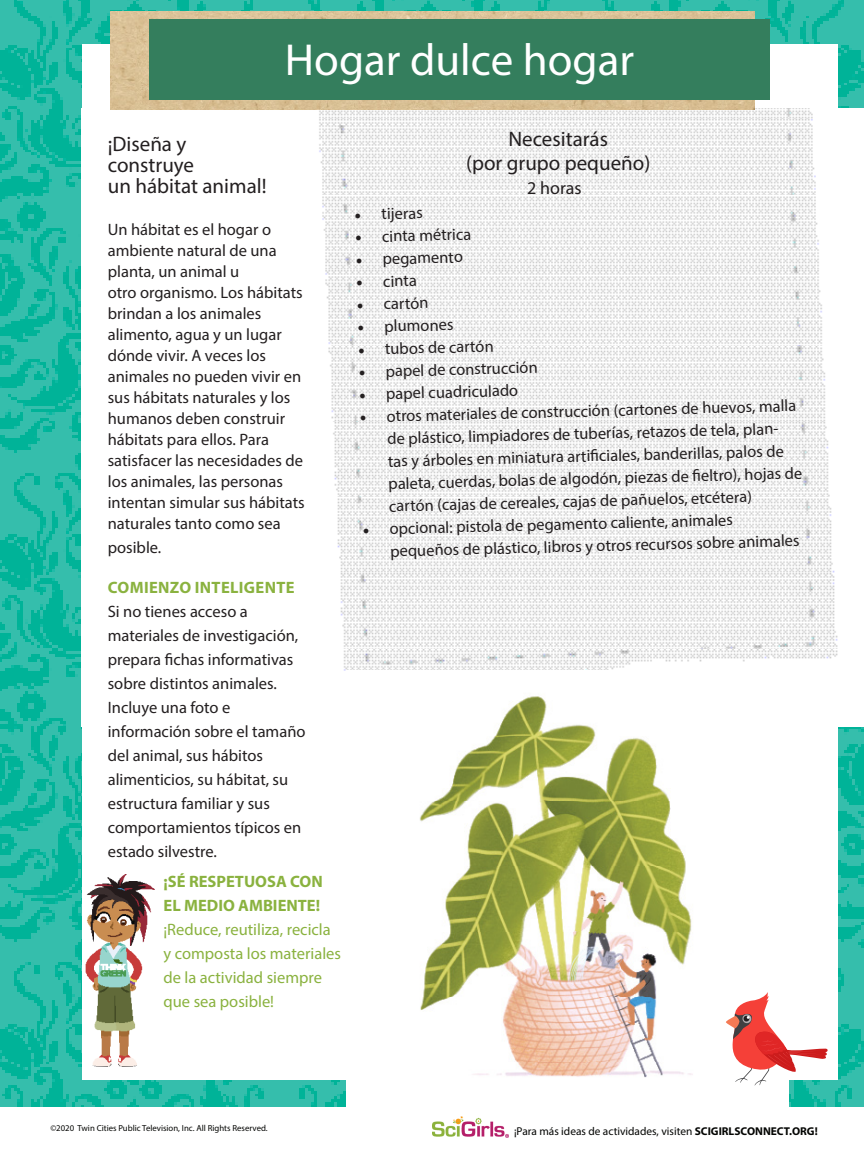
<style>
.page{position:relative;width:864px;height:1161px;background:#fff}
.page>*{position:absolute;margin:0;border:0;box-sizing:border-box;transform-origin:0 0}
.t1{font:45px "Myriad Pro";color:#fff}
.t2{font:21px "Myriad Pro";color:#231f20}
.t3{font:18px "Myriad Pro";color:#231f20}
.t4{font:16.5px/21px "Myriad Pro";color:#231f20}
.t5{font:16.5px/24px "Myriad Pro";color:#8ab23f}
.t6{font:700 16.5px/24px "Myriad Pro";color:#8ab23f}
.t7{font:700 16.5px "Myriad Pro";letter-spacing:.02em;color:#8ab23f}
.t8{font:13.5px "Myriad Pro";color:#231f20}
.t9{font:11.4px "Myriad Pro";color:#040503}
.t10{font:8.7px "Myriad Pro";color:#040503}
.s1{font-family:"Minion Pro";font-size:18px}
.s2{font-weight:700}
</style>
<div class="page">
<img style="left:0;top:0;width:864px;height:1107px">
<img style="left:432px;top:1117px;width:77px;height:21px">
<div style="left:82px;top:45px;width:756px;height:1035px;background:#fff"></div>
<img style="left:110px;top:108px;width:754px;height:618px">
<img style="left:111px;top:11px;width:644px;height:99px">
<div style="left:149px;top:19px;width:621px;height:81px;background:#347e5d"></div>
<img style="left:347px;top:671px;width:442px;height:436px">
<svg style="left:725px;top:992px;width:104px;height:93px"></svg>
<img style="left:86px;top:875px;width:68px;height:191px">
<p class="t1" style="left:285px;top:33px;width:351px">Hogar dulce hogar</p>
<p class="t2" style="left:108px;top:131px;width:80px">¡Diseña y</p>
<p class="t2" style="left:108px;top:152px;width:88px">construye</p>
<p class="t2" style="left:108px;top:173px;width:160px">un hábitat animal!</p>
<p class="t4" style="left:108px;top:218px;width:170px">Un hábitat es el hogar o ambiente natural de una planta, un animal u</p>
<p class="t4" style="left:108px;top:281px;width:199px">otro organismo. Los hábitats brindan a los animales alimento, agua y un lugar dónde vivir. A veces los animales no pueden vivir en sus hábitats naturales y los humanos deben construir hábitats para ellos. Para satisfacer las necesidades de los animales, las personas intentan simular sus hábitats naturales tanto como sea</p>
<p class="t4" style="left:108px;top:536px;width:55px">posible.</p>
<p class="t7" style="left:108px;top:577px;width:188px">COMIENZO INTELIGENTE</p>
<p class="t4" style="left:108px;top:599px;width:199px;line-height:24px">Si no tienes acceso a materiales de investigación, prepara fichas informativas sobre distintos animales.<br>Incluye una foto e información sobre el tamaño del animal, sus hábitos alimenticios, su hábitat, su estructura familiar y sus comportamientos típicos en estado silvestre.</p>
<p class="t6" style="left:164px;top:869px;width:161px">¡SÉ RESPETUOSA CON<br>EL MEDIO AMBIENTE!</p>
<p class="t5" style="left:164px;top:917px;width:179px">¡Reduce, reutiliza, recicla y composta los materiales de la actividad siempre que sea posible!</p>
<p class="t2" style="left:508px;top:126px;width:101px">Necesitarás</p>
<p class="t2" style="left:466px;top:150px;width:186px">(por grupo pequeño)</p>
<p class="t3" style="left:527px;top:177px;width:56px">2 horas</p>
<p class="t4" style="left:354px;top:203px;width:70px;rotate:-1deg"><span class="s1">•</span> tijeras</p>
<p class="t4" style="left:355px;top:226px;width:118px;rotate:-1deg"><span class="s1">•</span> cinta métrica</p>
<p class="t4" style="left:355px;top:248px;width:109px;rotate:-1deg"><span class="s1">•</span> pegamento</p>
<p class="t4" style="left:356px;top:271px;width:62px;rotate:-1deg"><span class="s1">•</span> cinta</p>
<p class="t4" style="left:357px;top:293px;width:73px;rotate:-1deg"><span class="s1">•</span> cartón</p>
<p class="t4" style="left:357px;top:316px;width:98px;rotate:-1deg"><span class="s1">•</span> plumones</p>
<p class="t4" style="left:358px;top:338px;width:137px;rotate:-1deg"><span class="s1">•</span> tubos de cartón</p>
<p class="t4" style="left:358px;top:360px;width:181px;rotate:-1deg"><span class="s1">•</span> papel de construcción</p>
<p class="t4" style="left:359px;top:383px;width:161px;rotate:-1deg"><span class="s1">•</span> papel cuadriculado</p>
<p class="t4" style="left:387px;top:403px;width:416px;line-height:22.5px;text-indent:-27px;rotate:-1deg"><span class="s1">•</span> otros materiales de construcción (cartones de huevos, malla de plástico, limpiadores de tuberías, retazos de tela, plan&shy;tas y árboles en miniatura artifi ciales, banderillas, palos de paleta, cuerdas, bolas de algodón, piezas de fi eltro), hojas de cartón (cajas de cereales, cajas de pañuelos, etcétera)</p>
<p class="t4" style="left:390px;top:516px;width:411px;line-height:22.2px;text-indent:-27px;rotate:-1deg"><span class="s1">•</span> opcional: pistola de pegamento caliente, animales pequeños de plástico, libros y otros recursos sobre animales</p>
<p class="t10" style="left:50px;top:1123px;width:219px">©2020 Twin Cities Public Television, Inc. All Rights Reserved.</p>
<p class="t9" style="left:514px;top:1124px;width:305px">¡Para más ideas de actividades, visiten <span class="s2">SCIGIRLSCONNECT.ORG!</span></p>
<p class="t8" style="left:522px;top:1125px;width:250px">For more activities visit <span class="s2">scigirlsconnect.org</span>!</p>
</div>
